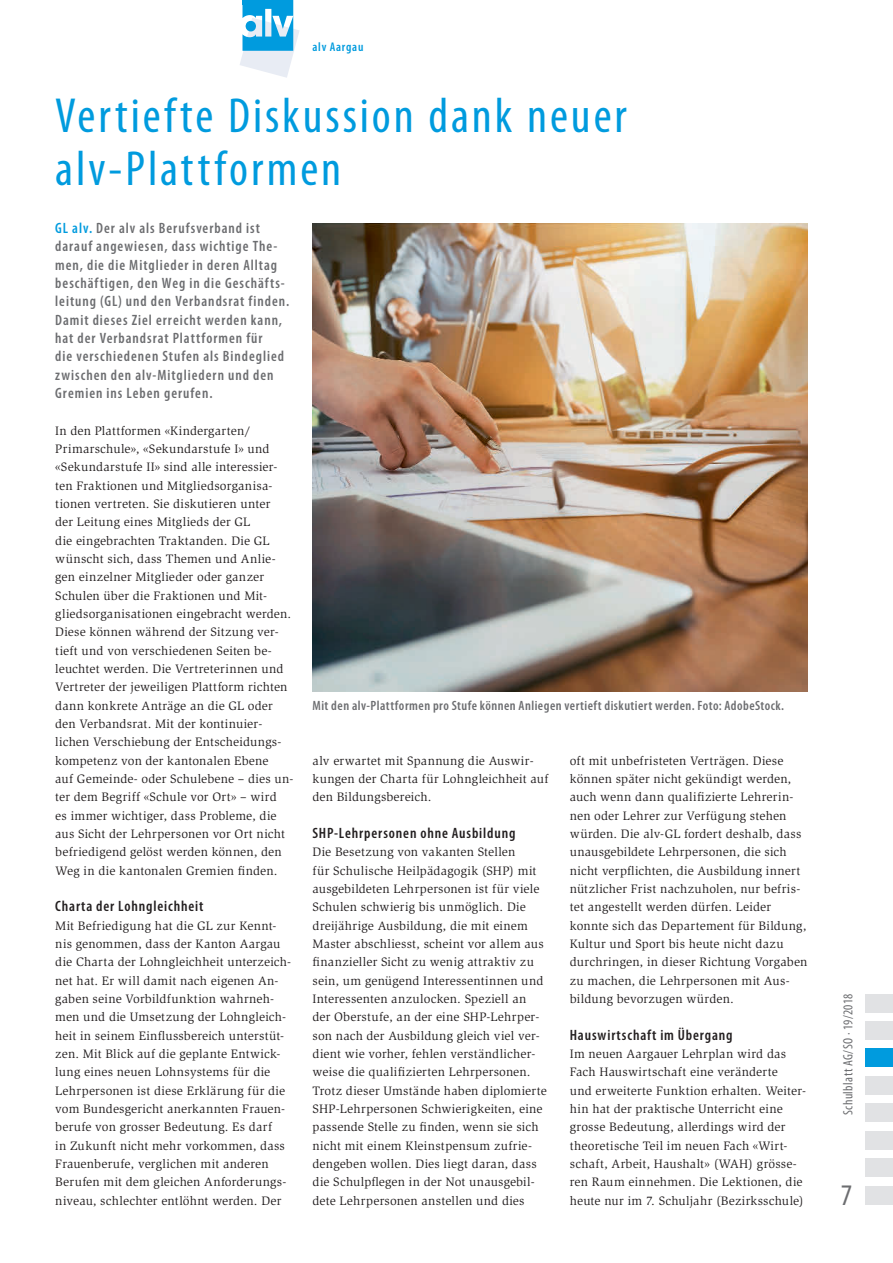
<style>
.page{position:relative;width:893px;height:1263px;background:#fff}
.page>*{position:absolute;margin:0;border:0;box-sizing:border-box;transform-origin:0 0}
.t1{font:condensed 49.5px/52.5px "Myriad Pro";letter-spacing:.06em;color:#009bde}
.t2{font:condensed 30px "Myriad Pro";color:#6c6d70}
.t3{font:600 condensed 15px/18.3px "Myriad Pro";letter-spacing:.065em;color:#6c6d70}
.t4{font:600 condensed 15px "Myriad Pro";letter-spacing:.055em;color:#231f20}
.t5{font:600 condensed 13.5px "Myriad Pro";letter-spacing:.035em;color:#6c6d70}
.t6{font:condensed 13.5px "Myriad Pro";letter-spacing:.03em;color:#6c6d70}
.t7{font:12.6px/18.3px "Slimbach Std";letter-spacing:.015em;color:#231f20}
.t8{font:600 condensed 12.6px "Myriad Pro";letter-spacing:.06em;color:#009bde}
.s1{color:#009bde}
</style>
<div class="page">
<div style="left:865px;top:1021px;width:28px;height:18px;background:#e1e2e4"></div>
<div style="left:865px;top:994px;width:28px;height:18px;background:#e1e2e4"></div>
<div style="left:865px;top:1076px;width:28px;height:18px;background:#e1e2e4"></div>
<div style="left:865px;top:1103px;width:28px;height:19px;background:#e1e2e4"></div>
<div style="left:865px;top:1131px;width:28px;height:18px;background:#e1e2e4"></div>
<div style="left:865px;top:1186px;width:28px;height:18px;background:#e1e2e4"></div>
<div style="left:865px;top:1158px;width:28px;height:19px;background:#e1e2e4"></div>
<div style="left:865px;top:1048px;width:28px;height:19px;background:#009bde"></div>
<svg style="left:240px;top:0;width:59px;height:78px"></svg>
<img style="left:313px;top:224px;width:495px;height:467px">
<p class="t8" style="left:313px;top:39px;width:52px">alv Aargau</p>
<h1 class="t1" style="left:55px;top:89px;width:573px">Vertiefte Diskussion dank neuer alv-Plattformen</h1>
<p class="t3" style="left:55px;top:219px;width:236px"><span class="s1">GL alv.</span> Der alv als Berufsverband ist darauf angewiesen, dass wichtige The&shy;men, die die Mitglieder in deren Alltag beschäftigen, den Weg in die Geschäfts&shy;leitung (GL) und den Verbandsrat finden.<br>Damit dieses Ziel erreicht werden kann, hat der Verbandsrat Plattformen für<br>die verschiedenen Stufen als Bindeglied zwischen den alv-Mitgliedern und den Gremien ins Leben gerufen.</p>
<p class="t7" style="left:55px;top:421px;width:240px">In den Plattformen «Kindergarten/ Primarschule», «Sekundarstufe I» und «Sekundarstufe II» sind alle interessier&shy;ten Fraktionen und Mitgliedsorganisa&shy;tionen vertreten. Sie diskutieren unter<br>der Leitung eines Mitglieds der GL<br>die eingebrachten Traktanden. Die GL wünscht sich, dass Themen und Anlie&shy;gen einzelner Mitglieder oder ganzer Schulen über die Fraktionen und Mit&shy;gliedsorganisationen eingebracht werden.<br>Diese können während der Sitzung ver&shy;tieft und von verschiedenen Seiten be&shy;leuchtet werden. Die Vertreterinnen und Vertreter der jeweiligen Plattform richten dann konkrete Anträge an die GL oder den Verbandsrat. Mit der kontinuier&shy;lichen Verschiebung der Entscheidungs&shy;kompetenz von der kantonalen Ebene<br>auf Gemeinde- oder Schulebene – dies un&shy;ter dem Begriff «Schule vor Ort» – wird<br>es immer wichtiger, dass Probleme, die aus Sicht der Lehrpersonen vor Ort nicht befriedigend gelöst werden können, den Weg in die kantonalen Gremien finden.</p>
<p class="t4" style="left:55px;top:897px;width:150px">Charta der Lohngleichheit</p>
<p class="t7" style="left:55px;top:916px;width:237px">Mit Befriedigung hat die GL zur Kennt&shy;nis genommen, dass der Kanton Aargau die Charta der Lohngleichheit unterzeich&shy;net hat. Er will damit nach eigenen An&shy;gaben seine Vorbildfunktion wahrneh&shy;men und die Umsetzung der Lohngleich&shy;heit in seinem Einflussbereich unterstüt&shy;zen. Mit Blick auf die geplante Entwick&shy;lung eines neuen Lohnsystems für die Lehrpersonen ist diese Erklärung für die vom Bundesgericht anerkannten Frauen&shy;berufe von grosser Bedeutung. Es darf<br>in Zukunft nicht mehr vorkommen, dass Frauenberufe, verglichen mit anderen Berufen mit dem gleichen Anforderungs&shy;niveau, schlechter entlöhnt werden. Der</p>
<p class="t5" style="left:313px;top:697px;width:473px">Mit den alv-Plattformen pro Stufe können Anliegen vertieft diskutiert werden. Foto: AdobeStock.</p>
<p class="t7" style="left:570px;top:751px;width:239px">oft mit unbefristeten Verträgen. Diese können später nicht gekündigt werden, auch wenn dann qualifizierte Lehrerin&shy;nen oder Lehrer zur Verfügung stehen würden. Die alv-GL fordert deshalb, dass unausgebildete Lehrpersonen, die sich nicht verpflichten, die Ausbildung innert nützlicher Frist nachzuholen, nur befris&shy;tet angestellt werden dürfen. Leider konnte sich das Departement für Bildung, Kultur und Sport bis heute nicht dazu durchringen, in dieser Richtung Vorgaben zu machen, die Lehrpersonen mit Aus&shy;bildung bevorzugen würden.</p>
<p class="t4" style="left:570px;top:1025px;width:164px">Hauswirtschaft im Übergang</p>
<p class="t7" style="left:570px;top:1044px;width:238px">Im neuen Aargauer Lehrplan wird das Fach Hauswirtschaft eine veränderte<br>und erweiterte Funktion erhalten. Weiter&shy;hin hat der praktische Unterricht eine grosse Bedeutung, allerdings wird der theoretische Teil im neuen Fach «Wirt&shy;schaft, Arbeit, Haushalt» (WAH) grösse&shy;ren Raum einnehmen. Die Lektionen, die heute nur im 7. Schuljahr (Bezirksschule)</p>
<p class="t7" style="left:313px;top:751px;width:237px">alv erwartet mit Spannung die Auswir&shy;kungen der Charta für Lohngleichheit auf den Bildungsbereich.</p>
<p class="t4" style="left:313px;top:824px;width:204px">SHP-Lehrpersonen ohne Ausbildung</p>
<p class="t7" style="left:313px;top:843px;width:236px">Die Besetzung von vakanten Stellen<br>für Schulische Heilpädagogik (SHP) mit ausgebildeten Lehrpersonen ist für viele Schulen schwierig bis unmöglich. Die dreijährige Ausbildung, die mit einem Master abschliesst, scheint vor allem aus finanzieller Sicht zu wenig attraktiv zu sein, um genügend Interessentinnen und Interessenten anzulocken. Speziell an der Oberstufe, an der eine SHP-Lehrper&shy;son nach der Ausbildung gleich viel ver&shy;dient wie vorher, fehlen verständlicher&shy;weise die qualifizierten Lehrpersonen.<br>Trotz dieser Umstände haben diplomierte SHP-Lehrpersonen Schwierigkeiten, eine passende Stelle zu finden, wenn sie sich nicht mit einem Kleinstpensum zufrie&shy;dengeben wollen. Dies liegt daran, dass die Schulpflegen in der Not unausgebil&shy;dete Lehrpersonen anstellen und dies</p>
<p class="t6" style="left:840px;top:1115px;width:123px;rotate:-90deg">Schulblatt AG/SO · 19/2018</p>
<h2 class="t2" style="left:841px;top:1176px;width:13px">7</h2>
</div>
